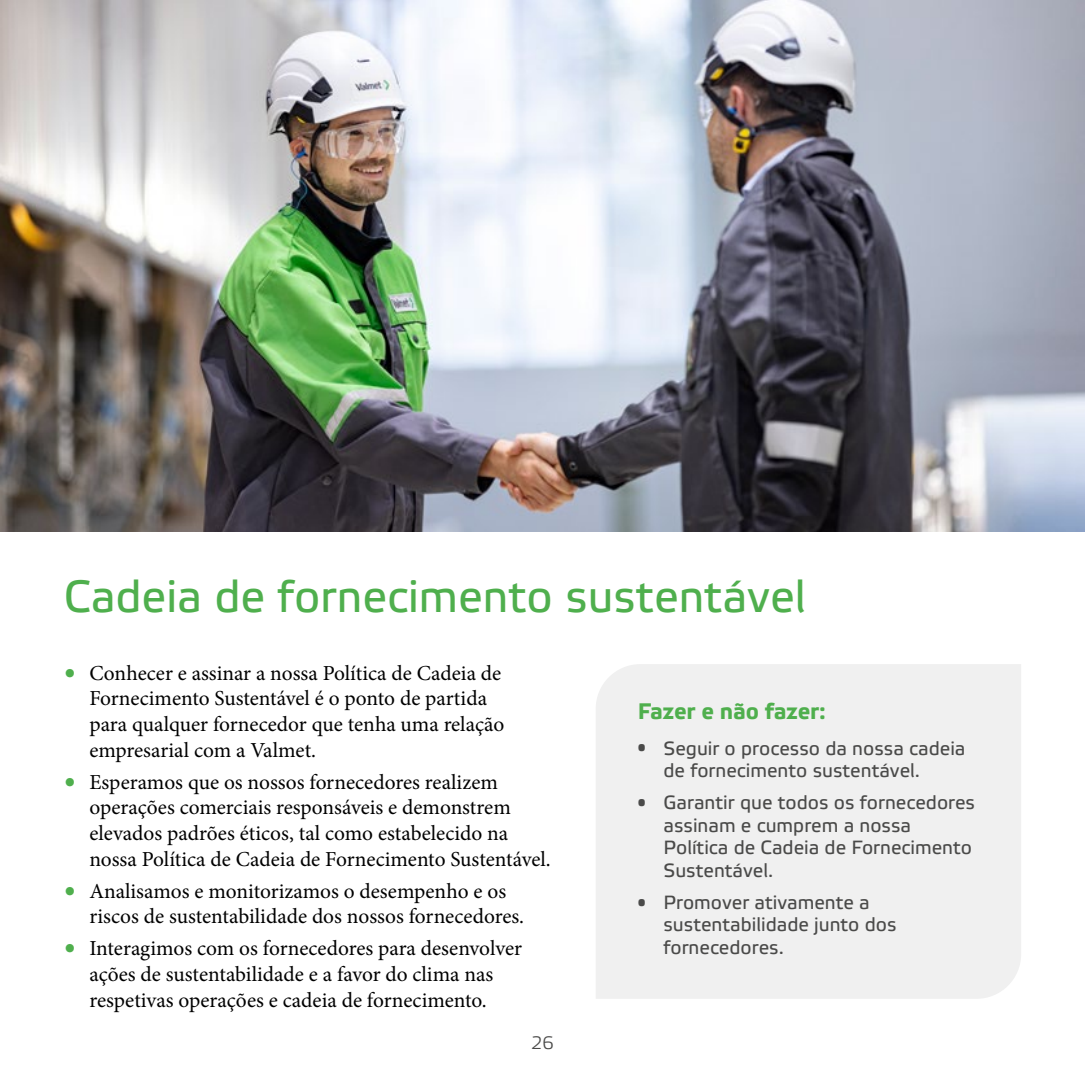
<style>
.page{position:relative;width:1085px;height:1085px;background:#fff}
.page>*{position:absolute;margin:0;border:0;box-sizing:border-box;transform-origin:0 0}
.t1{font:45px "Etelka Text";color:#4faf4d}
.t2{font:700 22.5px "Etelka Text";color:#4faf4d}
.t3{font:21.38px/25.7px "Minion Pro";color:#000}
.t4{font:19.12px/22.5px "Etelka Text";color:#4a4a49}
.t5{font:300 18px "Etelka";color:#4a4a49}
.s1{font-size:31.5px;color:#4faf4d}
.s2{font-size:13.5px}
</style>
<div class="page">
<img style="left:0;top:0;width:1084px;height:531px">
<hr style="left:1084px;top:0;width:1px;height:1084px;background:#f0f0f0">
<div style="left:596px;top:664px;width:424px;height:334px;background:#f0f0f0"></div>
<h1 class="t1" style="left:64px;top:568px;width:743px">Cadeia de fornecimento sustentável</h1>
<p class="t3" style="left:89px;top:660px;width:416px;text-indent:-26px"><span class="s1">•</span> Conhecer e assinar a nossa Política de Cadeia de Fornecimento Sustentável é o ponto de partida para qualquer fornecedor que tenha uma relação empresarial com a Valmet.</p>
<p class="t3" style="left:89px;top:769px;width:463px;text-indent:-26px"><span class="s1">•</span> Esperamos que os nossos fornecedores realizem operações comerciais responsáveis e demonstrem elevados padrões éticos, tal como estabelecido na nossa Política de Cadeia de Fornecimento Sustentável.</p>
<p class="t3" style="left:89px;top:878px;width:436px;text-indent:-26px"><span class="s1">•</span> Analisamos e monitorizamos o desempenho e os riscos de sustentabilidade dos nossos fornecedores.</p>
<p class="t3" style="left:64px;top:935px;width:459px;text-align:center"><span class="s1">•</span> Interagimos com os fornecedores para desenvolver ações de sustentabilidade e a favor do clima nas respetivas operações e cadeia de fornecimento.</p>
<p class="t5" style="left:531px;top:1031px;width:24px">26</p>
<p class="t2" style="left:638px;top:697px;width:189px">Fazer e não fazer:</p>
<p class="t4" style="left:663px;top:737px;width:303px;text-indent:-26px"><span class="s2">•</span> Seguir o processo da nossa cadeia de fornecimento sustentável.</p>
<p class="t4" style="left:663px;top:791px;width:313px;text-indent:-26px"><span class="s2">•</span> Garantir que todos os fornecedores assinam e cumprem a nossa<br>Política de Cadeia de Fornecimento<br>Sustentável.</p>
<p class="t4" style="left:663px;top:891px;width:234px;text-indent:-26px"><span class="s2">•</span> Promover ativamente a sustentabilidade junto dos fornecedores.</p>
</div>
